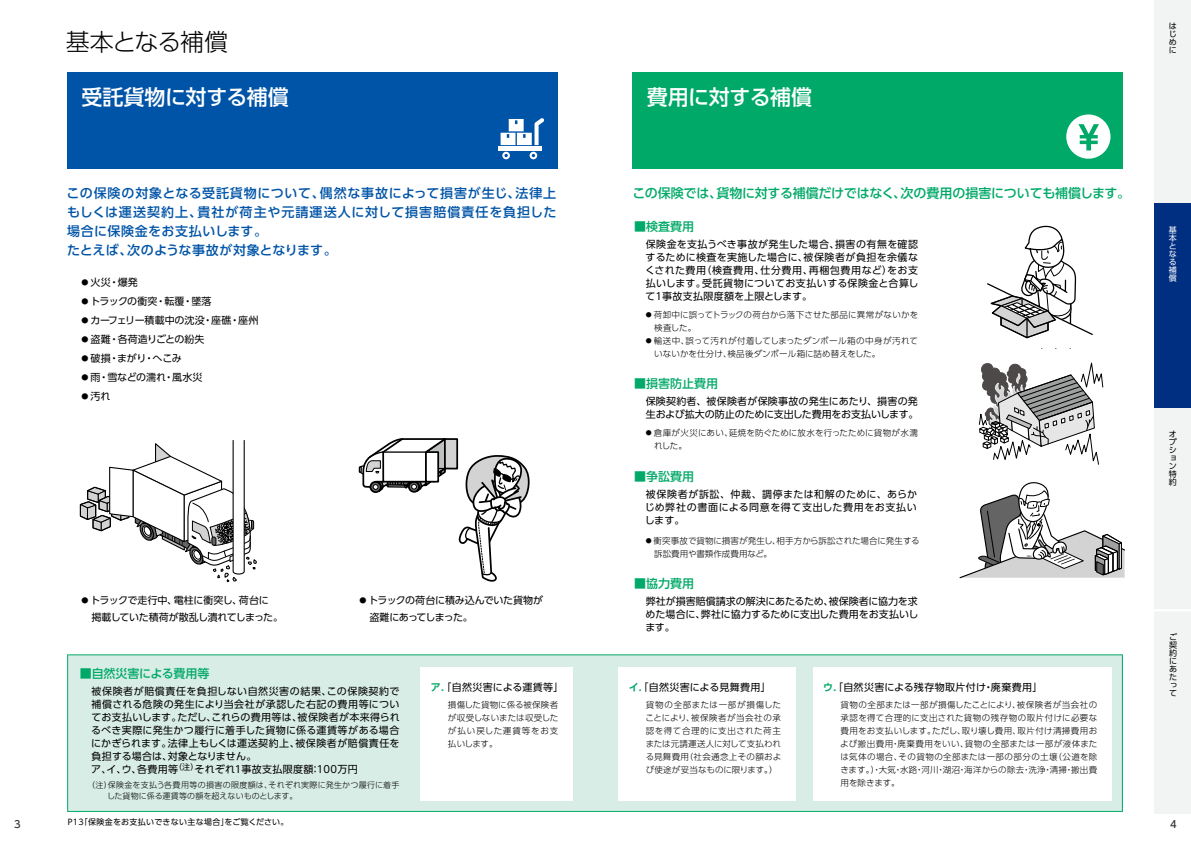
<style>
.page{position:relative;width:1191px;height:842px;background:#fff}
.page>*{position:absolute;margin:0;border:0;box-sizing:border-box;transform-origin:0 0}
.t1{font:300 24px "UD Shin Go Pro";letter-spacing:-.05em;color:#000}
.t2{font:500 21px "UD Shin Go Pro";letter-spacing:-.015em;color:#fff}
.t3{font:500 13px/19px "UD Shin Go Pro";letter-spacing:.05em;color:#0054a7}
.t4{font:500 13px "UD Shin Go Pro";letter-spacing:-.015em;color:#00a968}
.t5{font:500 12px "UD Shin Go Pro";color:#00a968}
.t6{font:10px/13px "UD Shin Go Pro";letter-spacing:.015em;color:#000;text-align:justify}
.t7{font:10px/16px "UD Shin Go Pro";letter-spacing:-.035em;color:#000}
.t8{font:10px "UD Shin Go Pro";letter-spacing:-.01em;color:#000}
.t9{font:10px/16px "UD Shin Go Pro";letter-spacing:-.03em;color:#000}
.t10{font:10px "UD Shin Go Pro";letter-spacing:.04em;color:#000}
.t11{font:500 10px "UD Shin Go Pro";color:#383842}
.t12{font:300 8.5px/13px "UD Shin Go Pro";letter-spacing:.015em;color:#000}
.t13{font:300 8px/11px "UD Shin Go Pro";letter-spacing:.02em;color:#000}
.t14{font:8px/8px "UD Shin Go Pro";letter-spacing:.04em;color:#000;text-align:justify}
.t15{font:8px/8px "UD Shin Go Pro";color:#fff;text-align:justify}
.s1{font-size:7px}
.s2{font-size:5.9px}
.s3{font-family:"UD Shin Go Pro De";font-weight:700;color:#00a968}
</style>
<div class="page">
<div style="left:67px;top:654px;width:1055px;height:158px;background:#d9ede7"></div>
<div style="left:632px;top:72px;width:490px;height:97px;background:#00a968"></div>
<div style="left:67px;top:72px;width:490px;height:97px;background:#0054a7"></div>
<svg style="left:79px;top:440px;width:178px;height:143px"></svg>
<svg style="left:987px;top:225px;width:106px;height:114px"></svg>
<svg style="left:959px;top:482px;width:166px;height:97px"></svg>
<div style="left:498px;top:146px;width:43px;height:5px;background:#fff"></div>
<svg style="left:529px;top:152px;width:8px;height:7px"></svg>
<svg style="left:502px;top:152px;width:8px;height:7px"></svg>
<svg style="left:500px;top:118px;width:44px;height:27px"></svg>
<div style="left:1066px;top:114px;width:44px;height:45px;background:#fff;border-radius:50%"></div>
<svg style="left:1078px;top:124px;width:21px;height:26px"></svg>
<div style="left:420px;top:667px;width:152px;height:134px;background:#fff"></div>
<div style="left:618px;top:667px;width:178px;height:134px;background:#fff"></div>
<div style="left:813px;top:667px;width:298px;height:134px;background:#fff"></div>
<svg style="left:978px;top:362px;width:125px;height:103px"></svg>
<svg style="left:458px;top:454px;width:72px;height:128px"></svg>
<div style="left:445px;top:439px;width:12px;height:30px;background:#d3d3d4"></div>
<div style="left:444px;top:438px;width:14px;height:31px;border:2px solid #000"></div>
<svg style="left:358px;top:438px;width:92px;height:55px"></svg>
<hr style="left:383px;top:451px;width:43px;height:2px;background:#000">
<div style="left:1154px;top:407px;width:37px;height:203px;background:#f2f3f3"></div>
<div style="left:1154px;top:610px;width:37px;height:204px;background:#f2f3f3"></div>
<hr style="left:1154px;top:609px;width:37px;height:2px;background:#fff">
<div style="left:1154px;top:0;width:37px;height:205px;background:#f2f3f3"></div>
<div style="left:1154px;top:203px;width:37px;height:205px;background:#002f82"></div>
<h1 class="t1" style="left:66px;top:22px;width:164px">基本となる補償</h1>
<h2 class="t2" style="left:82px;top:80px;width:209px">受託貨物に対する補償</h2>
<h2 class="t2" style="left:647px;top:80px;width:167px">費用に対する補償</h2>
<h3 class="t3" style="left:67px;top:184px;width:491px">この保険の対象となる受託貨物について、偶然な事故によって損害が生じ、法律上</h3>
<h3 class="t4" style="left:632px;top:182px;width:499px">この保険では、貨物に対する補償だけではなく、次の費用の損害についても補償します。</h3>
<h3 class="t3" style="left:67px;top:203px;width:491px">もしくは運送契約上、貴社が荷主や元請運送人に対して損害賠償責任を負担した場合に保険金をお支払いします。<br>たとえば、次のような事故が対象となります。</h3>
<p class="t6" style="left:81px;top:275px;width:58px"><span class="s1">●</span> 火災・爆発</p>
<p class="t7" style="left:81px;top:293px;width:132px"><span class="s1">●</span> トラックの衝突・転覆・墜落</p>
<p class="t8" style="left:81px;top:312px;width:178px"><span class="s1">●</span> カーフェリー積載中の沈没・座礁・座州</p>
<p class="t6" style="left:81px;top:332px;width:125px"><span class="s1">●</span> 盗難・各荷造りごとの紛失</p>
<p class="t6" style="left:81px;top:351px;width:102px"><span class="s1">●</span> 破損・まがり・へこみ</p>
<p class="t8" style="left:81px;top:369px;width:123px"><span class="s1">●</span> 雨・雪などの濡れ・風水災</p>
<p class="t6" style="left:81px;top:389px;width:31px"><span class="s1">●</span> 汚れ</p>
<p class="t5" style="left:634px;top:217px;width:61px">■検査費用</p>
<p class="t6" style="left:645px;top:238px;width:275px">保険金を支払うべき事故が発生した場合、損害の有無を確認するために検査を実施した場合に、被保険者が負担を余儀なくされた費用（検査費用、仕分費用、再梱包費用など）をお支払いします。受託貨物についてお支払いする保険金と合算して１事故支払限度額を上限とします。</p>
<p class="t12" style="left:654px;top:308px;width:265px;text-indent:-9px"><span class="s2">●</span> 荷卸中に誤ってトラックの荷台から落下させた部品に異常がないかを検査した。</p>
<p class="t12" style="left:654px;top:334px;width:265px;text-indent:-9px"><span class="s2">●</span> 輸送中、誤って汚れが付着してしまったダンボール箱の中身が汚れていないかを仕分け、検品後ダンボール箱に詰め替えをした。</p>
<p class="t6" style="left:646px;top:394px;width:274px">保険契約者、被保険者が保険事故の発生にあたり、損害の発生および拡大の防止のために支出した費用をお支払いします。</p>
<p class="t5" style="left:634px;top:373px;width:85px">■損害防止費用</p>
<p class="t12" style="left:654px;top:426px;width:265px;text-indent:-8px"><span class="s2">●</span> 倉庫が火災にあい、延焼を防ぐために放水を行ったために貨物が水濡れした。</p>
<p class="t5" style="left:634px;top:467px;width:61px">■争訟費用</p>
<p class="t6" style="left:645px;top:488px;width:274px">被保険者が訴訟、仲裁、調停または和解のために、あらかじめ弊社の書面による同意を得て支出した費用をお支払いします。</p>
<p class="t12" style="left:654px;top:534px;width:267px;text-indent:-9px"><span class="s2">●</span> 衝突事故で貨物に損害が発生し、相手方から訴訟された場合に発生する訴訟費用や書類作成費用など。</p>
<p class="t5" style="left:634px;top:573px;width:61px">■協力費用</p>
<p class="t7" style="left:81px;top:592px;width:203px"><span class="s1">●</span> トラックで走行中、電柱に衝突し、荷台に<br>　掲載していた積荷が散乱し潰れてしまった。</p>
<p class="t9" style="left:359px;top:592px;width:185px"><span class="s1">●</span> トラックの荷台に積み込んでいた貨物が　盗難にあってしまった。</p>
<p class="t6" style="left:645px;top:594px;width:274px">弊社が損害賠償請求の解決にあたるため、被保険者に協力を求めた場合に、弊社に協力するために支出した費用をお支払いします。</p>
<p class="t5" style="left:80px;top:664px;width:131px">■自然災害による費用等</p>
<p class="t6" style="left:91px;top:685px;width:310px;text-align:left">被保険者が賠償責任を負担しない自然災害の結果、この保険契約で補償される危険の発生により当会社が承認した右記の費用等についてお支払いします。ただし、これらの費用等は、被保険者が本来得られるべき実際に発生かつ履行に着手した貨物に係る運賃等がある場合にかぎられます。法律上もしくは運送契約上、被保険者が賠償責任を負担する場合は、対象となりません。<br>ア、イ、ウ、各費用等<sup>（注）</sup>それぞれ１事故支払限度額：100万円</p>
<p class="t13" style="left:107px;top:780px;width:294px;text-indent:-20px">（注）保険金を支払う各費用等の損害の限度額は、それぞれ実際に発生かつ履行に着手した貨物に係る運賃等の額を超えないものとします。</p>
<p class="t6" style="left:431px;top:680px;width:134px"><span class="s3">ア.</span>「自然災害による運賃等」</p>
<p class="t12" style="left:448px;top:698px;width:112px;text-align:justify">損傷した貨物に係る被保険者が収受しないまたは収受したが払い戻した運賃等をお支払いします。</p>
<p class="t6" style="left:628px;top:680px;width:144px"><span class="s3">イ．</span>「自然災害による見舞費用」</p>
<p class="t12" style="left:645px;top:698px;width:137px;text-align:justify">貨物の全部または一部が損傷したことにより、被保険者が当会社の承認を得て合理的に支出された荷主または元請運送人に対して支払われる見舞費用（社会通念上その額および使途が妥当なものに限ります。）</p>
<p class="t10" style="left:823px;top:679px;width:221px"><span class="s3">ウ．</span>「自然災害による残存物取片付け・廃棄費用」</p>
<p class="t12" style="left:840px;top:698px;width:259px;text-align:justify">貨物の全部または一部が損傷したことにより、被保険者が当会社の承認を得て合理的に支出された貨物の残存物の取片付けに必要な費用をお支払いします。ただし、取り壊し費用、取片付け清掃費用および搬出費用・廃棄費用をいい、貨物の全部または一部が液体または気体の場合、その貨物の全部または一部の部分の土壌（公道を除きます。）・大気・水路・河川・湖沼・海洋からの除去・洗浄・清掃・搬出費用を除きます。</p>
<p class="t14" style="left:1168px;top:22px;width:9px">はじめに</p>
<p class="t15" style="left:1168px;top:226px;width:9px">基本となる補償</p>
<p class="t14" style="left:1168px;top:430px;width:10px;text-align:left">オプション特約</p>
<p class="t14" style="left:1169px;top:633px;width:10px">ご契約にあたって</p>
<p class="t14" style="left:68px;top:818px;width:222px">P13「保険金をお支払いできない主な場合」をご覧ください。</p>
<p class="t11" style="left:14px;top:816px;width:8px">3</p>
<p class="t11" style="left:1170px;top:816px;width:8px">4</p>
</div>
